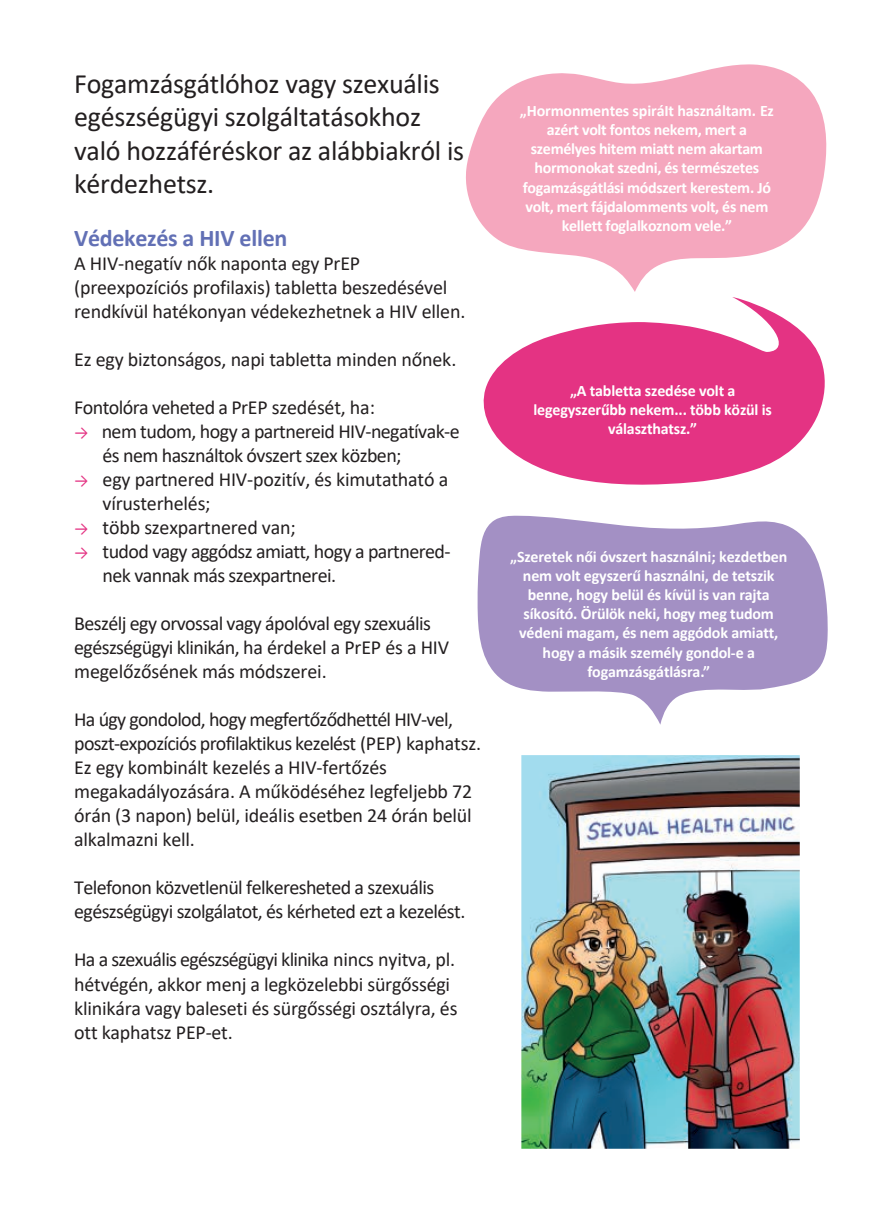
<style>
.page{position:relative;width:874px;height:1225px;background:#fff}
.page>*{position:absolute;margin:0;border:0;box-sizing:border-box;transform-origin:0 0}
.t1{font:28px/33.6px "Calibri";letter-spacing:-.01em;color:#231f20}
.t2{font:700 24px "Calibri";letter-spacing:-.01em;color:#6270b5}
.t3{font:20px/24px "Calibri";letter-spacing:-.01em;color:#231f20}
.t4{font:20px/24px "Calibri";letter-spacing:-.03em;color:#231f20}
.t5{font:700 16px/19.2px "Calibri";letter-spacing:-.01em;color:#fff;text-align:center}
.s1{font-size:16px;color:#e43383}
</style>
<div class="page">
<svg style="left:477px;top:516px;width:350px;height:208px;fill:#a390c4"></svg>
<svg style="left:466px;top:64px;width:361px;height:228px;fill:#f5a7be"></svg>
<svg style="left:483px;top:297px;width:342px;height:188px;fill:#e43383"></svg>
<img style="left:521px;top:755px;width:278px;height:393px">
<h1 class="t1" style="left:74px;top:67px;width:391px">Fogamzásgátlóhoz vagy szexuális egészségügyi szolgáltatásokhoz való hozzáféréskor az alábbiakról is kérdezhetsz.</h1>
<p class="t2" style="left:74px;top:226px;width:214px">Védekezés a HIV ellen</p>
<p class="t3" style="left:74px;top:252px;width:392px">A HIV-negatív nők naponta egy PrEP (preexpozíciós profilaxis) tabletta beszedésével rendkívül hatékonyan védekezhetnek a HIV ellen.</p>
<p class="t3" style="left:74px;top:348px;width:383px">Ez egy biztonságos, napi tabletta minden nőnek.</p>
<p class="t4" style="left:74px;top:396px;width:302px">Fontolóra veheted a PrEP szedését, ha:</p>
<p class="t4" style="left:102px;top:420px;width:358px;text-indent:-28px"><span class="s1">→</span> nem tudom, hogy a partnereid HIV-negatívak-e és nem használtok óvszert szex közben;</p>
<p class="t3" style="left:102px;top:468px;width:347px;text-indent:-28px"><span class="s1">→</span> egy partnered HIV-pozitív, és kimutatható a vírusterhelés;</p>
<p class="t3" style="left:74px;top:516px;width:223px"><span class="s1">→</span> több szexpartnered van;</p>
<p class="t4" style="left:102px;top:540px;width:349px;text-indent:-28px"><span class="s1">→</span> tudod vagy aggódsz amiatt, hogy a partnered&shy;nek vannak más szexpartnerei.</p>
<p class="t4" style="left:74px;top:612px;width:376px">Beszélj egy orvossal vagy ápolóval egy szexuális egészségügyi klinikán, ha érdekel a PrEP és a HIV megelőzősének más módszerei.</p>
<p class="t3" style="left:74px;top:708px;width:408px">Ha úgy gondolod, hogy megfertőződhettél HIV-vel, poszt-expozíciós profilaktikus kezelést (PEP) kaphatsz.<br>Ez egy kombinált kezelés a HIV-fertőzés megakadályozására. A működéséhez legfeljebb 72 órán (3 napon) belül, ideális esetben 24 órán belül alkalmazni kell.</p>
<p class="t4" style="left:74px;top:876px;width:392px">Telefonon közvetlenül felkeresheted a szexuális egészségügyi szolgálatot, és kérheted ezt a kezelést.</p>
<p class="t3" style="left:74px;top:948px;width:384px">Ha a szexuális egészségügyi klinika nincs nyitva, pl. hétvégén, akkor menj a legközelebbi sürgősségi klinikára vagy baleseti és sürgősségi osztályra, és ott kaphatsz PEP-et.</p>
<p class="t5" style="left:519px;top:101px;width:255px">„Hormonmentes spiráIt használtam. Ez azért volt fontos nekem, mert a személyes hitem miatt nem akartam hormonokat szedni, és természetes fogamzásgátlási módszert kerestem. Jó volt, mert fájdalomments volt, és nem kellett foglalkoznom vele.”</p>
<p class="t5" style="left:533px;top:382px;width:240px">„A tabletta szedése volt a legegyszerűbb nekem... több közül is választhatsz.”</p>
<p class="t5" style="left:510px;top:547px;width:278px">„Szeretek női óvszert használni; kezdetben nem volt egyszerű használni, de tetszik benne, hogy belül és kívül is van rajta síkosító. Örülök neki, hogy meg tudom védeni magam, és nem aggódok amiatt, hogy a másik személy gondol-e a fogamzásgátlásra.”</p>
</div>
